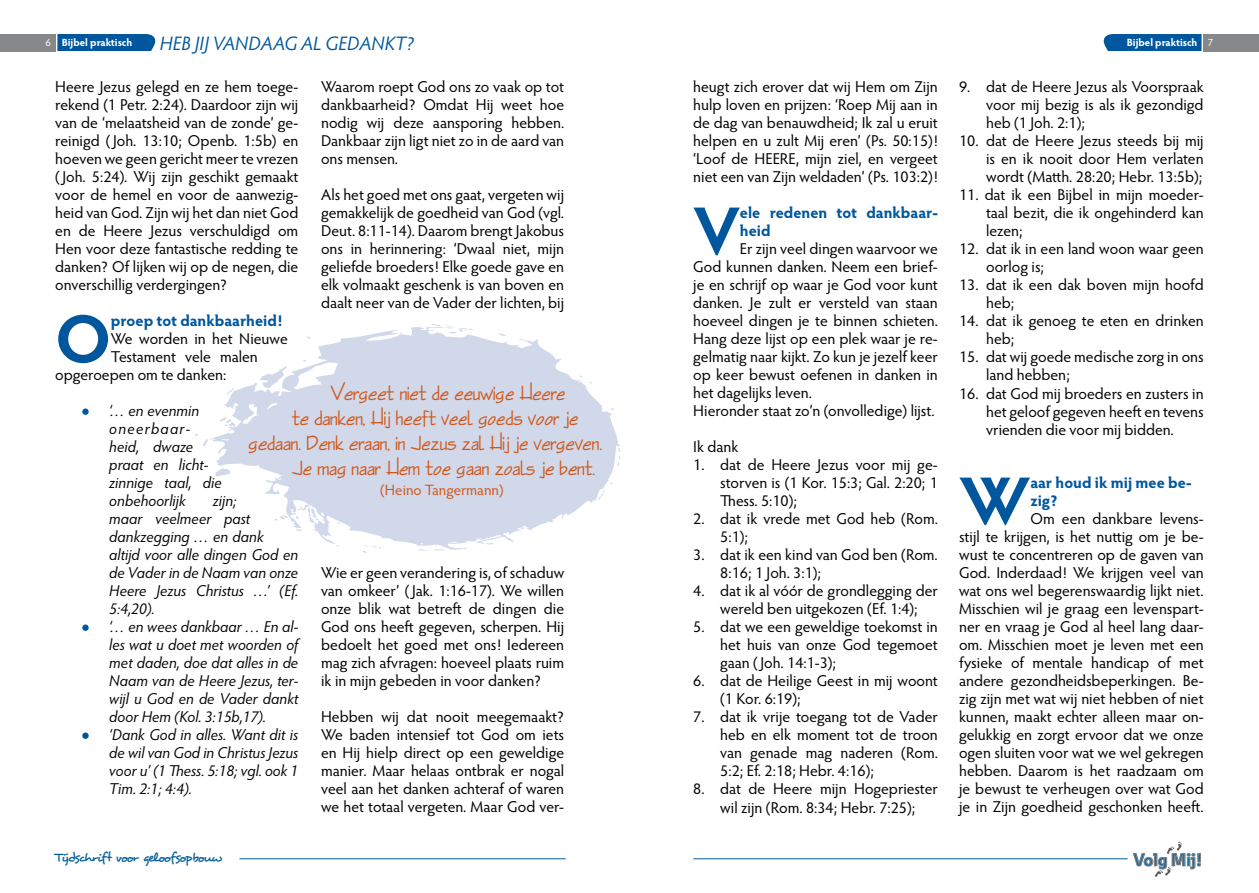
<style>
.page{position:relative;width:1259px;height:893px;background:#fff}
.page>*{position:absolute;margin:0;border:0;box-sizing:border-box;transform-origin:0 0}
.t1{font:700 68.25px "Hypatia Sans Pro";color:#00579d}
.t2{font:21.6px "Enviro D";color:#d25618}
.t3{font:italic 19.5px "Hypatia Sans Pro";letter-spacing:.01em;color:#00579d}
.t4{font:700 17.1px "Ebony";color:#005d97}
.t5{font:15.75px/18px "Hypatia Sans Pro";color:#000;text-align:justify}
.t6{font:italic 15.75px/18px "Hypatia Sans Pro";color:#000}
.t7{font:700 15.75px/18px "Hypatia Sans Pro";color:#00579d}
.t8{font:15px "Hypatia Sans Pro";color:#d25618}
.t9{font:13.5px "Desyrel";letter-spacing:-.085em;color:#005d97}
.t10{font:700 10.5px "Hypatia Sans Pro";letter-spacing:-.005em;color:#fff}
.t11{font:10.5px "Hypatia Sans Pro";color:#fff}
.s1{font-weight:400}
</style>
<div class="page">
<hr style="left:239px;top:858px;width:327px;height:1px;background:#005d97">
<hr style="left:693px;top:858px;width:434px;height:1px;background:#005d97">
<svg style="left:1133px;top:841px;width:67px;height:36px"></svg>
<div style="left:0;top:34px;width:55px;height:17px;background:#87888a"></div>
<svg style="left:82px;top:408px;width:7px;height:7px"></svg>
<div style="left:82px;top:624px;width:7px;height:7px;background:#00579d;border-radius:50%"></div>
<div style="left:82px;top:732px;width:7px;height:7px;background:#00579d;border-radius:50%"></div>
<svg style="left:195px;top:324px;width:426px;height:229px;fill:#d0d8ea"></svg>
<div style="left:1203px;top:34px;width:56px;height:17px;background:#87888a"></div>
<div style="left:1103px;top:34px;width:98px;height:17px;background:#00579d"></div>
<div style="left:57px;top:34px;width:98px;height:17px;background:#00579d"></div>
<p class="t11" style="left:46px;top:36px;width:7px">6</p>
<p class="t10" style="left:62px;top:35px;width:72px">Bijbel praktisch</p>
<p class="t3" style="left:160px;top:30px;width:256px">HEB JIJ VANDAAG AL GEDANKT?</p>
<p class="t10" style="left:1126px;top:35px;width:88px">Bijbel praktisch <span class="s1">7</span></p>
<p class="t5" style="left:321px;top:77px;width:245px">Waarom roept God ons zo vaak op tot dankbaarheid? Omdat Hij weet hoe nodig wij deze aansporing hebben.<br>Dankbaar zijn ligt niet zo in de aard van ons mensen.</p>
<p class="t5" style="left:321px;top:186px;width:245px">Als het goed met ons gaat, vergeten wij gemakkelijk de goedheid van God (vgl.<br>Deut. 8:11-14). Daarom brengt Jakobus ons in herinnering: ‘Dwaal niet, mijn geliefde broeders! Elke goede gave en elk volmaakt geschenk is van boven en daalt neer van de Vader der lichten, bij</p>
<p class="t5" style="left:55px;top:78px;width:245px">Heere Jezus gelegd en ze hem toege&shy;rekend (1 Petr. 2:24). Daardoor zijn wij van de ‘melaatsheid van de zonde’ ge&shy;reinigd ( Joh. 13:10; Openb. 1:5b) en hoeven we geen gericht meer te vrezen ( Joh. 5:24). Wij zijn geschikt gemaakt voor de hemel en voor de aanwezig&shy;heid van God. Zijn wij het dan niet God en de Heere Jezus verschuldigd om Hen voor deze fantastische redding te danken? Of lijken wij op de negen, die onverschillig verdergingen?</p>
<h1 class="t1" style="left:55px;top:290px;width:57px">O</h1>
<p class="t7" style="left:111px;top:311px;width:173px">proep tot dankbaarheid!</p>
<p class="t5" style="left:111px;top:329px;width:178px">We worden in het Nieuwe</p>
<p class="t5" style="left:111px;top:347px;width:148px">Testament vele malen</p>
<p class="t5" style="left:55px;top:365px;width:172px">opgeroepen om te danken:</p>
<p class="t6" style="left:109px;top:401px;width:114px">‘… en evenmin oneerbaar&shy;heid, dwaze praat en licht&shy;zinnige taal, die onbehoorlijk</p>
<h2 class="t2" style="left:330px;top:381px;width:237px">Vergeet niet de eeuwige Heere</h2>
<h2 class="t2" style="left:292px;top:406px;width:287px">te danken, Hij heeft veel goeds voor je</h2>
<h2 class="t2" style="left:249px;top:431px;width:355px">gedaan. Denk eraan, in Jezus zal Hij je vergeven.</h2>
<h2 class="t2" style="left:292px;top:456px;width:304px">Je mag naar Hem toe gaan zoals je bent.</h2>
<p class="t8" style="left:380px;top:479px;width:125px">(Heino Tangermann)</p>
<p class="t6" style="left:109px;top:492px;width:191px;text-indent:104px">zijn;<br>maar veelmeer past dankzegging … en dank altijd voor alle dingen God en de Vader in de Naam van onze<br>Heere Jezus Christus …’ (Ef.<br>5:4,20).<br>‘… en wees dankbaar … En al&shy;les wat u doet met woorden of met daden, doe dat alles in de<br>Naam van de Heere Jezus, ter&shy;wijl u God en de Vader dankt door Hem (Kol. 3:15b,17). ‘Dank God in alles. Want dit is de wil van God in Christus Jezus voor u’ (1 Thess. 5:18; vgl. ook 1<br>Tim. 2:1; 4:4).</p>
<p class="t5" style="left:321px;top:564px;width:245px">Wie er geen verandering is, of schaduw van omkeer’ ( Jak. 1:16-17). We willen onze blik wat betreft de dingen die God ons heeft gegeven, scherpen. Hij bedoelt het goed met ons! Iedereen mag zich afvragen: hoeveel plaats ruim ik in mijn gebeden in voor danken?</p>
<p class="t5" style="left:321px;top:708px;width:245px">Hebben wij dat nooit meegemaakt?<br>We baden intensief tot God om iets en Hij hielp direct op een geweldige manier. Maar helaas ontbrak er nogal veel aan het danken achteraf of waren we het totaal vergeten. Maar God ver-</p>
<p class="t5" style="left:693px;top:77px;width:246px">heugt zich erover dat wij Hem om Zijn hulp loven en prijzen: ‘Roep Mij aan in de dag van benauwdheid; Ik zal u eruit helpen en u zult Mij eren’ (Ps. 50:15)! ‘Loof de HEERE, mijn ziel, en vergeet niet een van Zijn weldaden’ (Ps. 103:2)!</p>
<h1 class="t1" style="left:693px;top:182px;width:48px">V</h1>
<p class="t7" style="left:740px;top:203px;width:199px">ele redenen tot dankbaar&shy;heid</p>
<p class="t5" style="left:693px;top:239px;width:246px;text-align:left;text-indent:47px">Er zijn veel dingen waarvoor we God kunnen danken. Neem een brief&shy;je en schrijf op waar je God voor kunt danken. Je zult er versteld van staan hoeveel dingen je te binnen schieten.<br>Hang deze lijst op een plek waar je re&shy;gelmatig naar kijkt. Zo kun je jezelf keer op keer bewust oefenen in danken in het dagelijks leven.<br>Hieronder staat zo’n (onvolledige) lijst.</p>
<p class="t5" style="left:693px;top:438px;width:47px">Ik dank</p>
<p class="t5" style="left:720px;top:456px;width:219px;text-indent:-27px">1. dat de Heere Jezus voor mij ge&shy;storven is (1 Kor. 15:3; Gal. 2:20; 1<br>Thess. 5:10);</p>
<p class="t5" style="left:720px;top:510px;width:219px;text-indent:-27px">2. dat ik vrede met God heb (Rom.<br>5:1);</p>
<p class="t5" style="left:720px;top:546px;width:219px;text-indent:-27px">3. dat ik een kind van God ben (Rom.<br>8:16; 1 Joh. 3:1);</p>
<p class="t5" style="left:693px;top:582px;width:246px;text-align:center">4. dat ik al vóór de grondlegging der wereld ben uitgekozen (Ef. 1:4);</p>
<p class="t5" style="left:720px;top:618px;width:219px;text-indent:-27px">5. dat we een geweldige toekomst in het huis van onze God tegemoet gaan ( Joh. 14:1-3);</p>
<p class="t5" style="left:720px;top:672px;width:219px;text-indent:-27px">6. dat de Heilige Geest in mij woont (1 Kor. 6:19);</p>
<p class="t5" style="left:720px;top:708px;width:219px;text-indent:-27px">7. dat ik vrije toegang tot de Vader heb en elk moment tot de troon van genade mag naderen (Rom.<br>5:2; Ef. 2:18; Hebr. 4:16);</p>
<p class="t5" style="left:693px;top:780px;width:246px;text-align:center">8. dat de Heere mijn Hogepriester wil zijn (Rom. 8:34; Hebr. 7:25);</p>
<p class="t5" style="left:986px;top:78px;width:219px;text-indent:-27px">9. dat de Heere Jezus als Voorspraak voor mij bezig is als ik gezondigd heb (1 Joh. 2:1);</p>
<p class="t5" style="left:986px;top:132px;width:219px;text-indent:-27px">10. dat de Heere Jezus steeds bij mij is en ik nooit door Hem verlaten wordt (Matth. 28:20; Hebr. 13:5b);</p>
<p class="t5" style="left:986px;top:186px;width:219px;text-indent:-27px">11. dat ik een Bijbel in mijn moeder&shy;taal bezit, die ik ongehinderd kan lezen;</p>
<p class="t5" style="left:986px;top:240px;width:219px;text-indent:-27px">12. dat ik in een land woon waar geen oorlog is;</p>
<p class="t5" style="left:986px;top:276px;width:219px;text-indent:-27px">13. dat ik een dak boven mijn hoofd heb;</p>
<p class="t5" style="left:986px;top:312px;width:219px;text-indent:-27px">14. dat ik genoeg te eten en drinken heb;</p>
<p class="t5" style="left:986px;top:348px;width:219px;text-indent:-27px">15. dat wij goede medische zorg in ons land hebben;</p>
<p class="t5" style="left:986px;top:384px;width:219px;text-indent:-27px">16. dat God mij broeders en zusters in het geloof gegeven heeft en tevens vrienden die voor mij bidden.</p>
<h1 class="t1" style="left:959px;top:452px;width:73px">W</h1>
<p class="t7" style="left:1030px;top:473px;width:163px">aar houd ik mij mee be&shy;zig?</p>
<p class="t5" style="left:959px;top:509px;width:246px;text-indent:71px">Om een dankbare levens&shy;stijl te krijgen, is het nuttig om je be&shy;wust te concentreren op de gaven van God. Inderdaad! We krijgen veel van wat ons wel begerenswaardig lijkt niet.<br>Misschien wil je graag een levenspart&shy;ner en vraag je God al heel lang daar&shy;om. Misschien moet je leven met een fysieke of mentale handicap of met andere gezondheidsbeperkingen. Be&shy;zig zijn met wat wij niet hebben of niet kunnen, maakt echter alleen maar on&shy;gelukkig en zorgt ervoor dat we onze ogen sluiten voor wat we wel gekregen hebben. Daarom is het raadzaam om je bewust te verheugen over wat God je in Zijn goedheid geschonken heeft.</p>
<p class="t9" style="left:55px;top:849px;width:169px">Tijdschrift voor geloofsopbouw</p>
<p class="t4" style="left:1133px;top:848px;width:70px">Volg Mij!</p>
</div>
